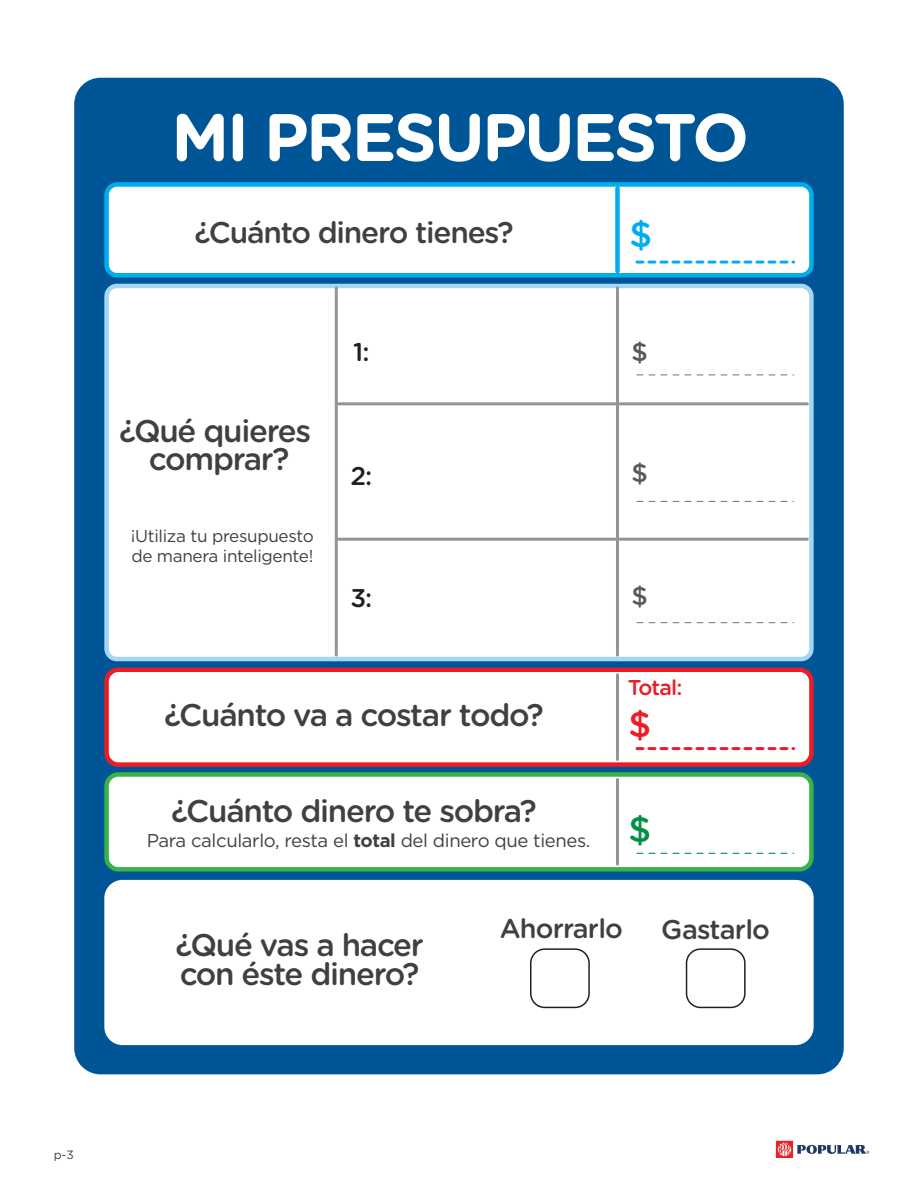
<style>
.page{position:relative;width:918px;height:1188px;background:#fff}
.page>*{position:absolute;margin:0;border:0;box-sizing:border-box;transform-origin:0 0}
.t1{font:700 67.05px "Gotham Rounded";letter-spacing:-.04em;color:#fff}
.t2{font:500 35.7px "Gotham Rounded";color:#00adee}
.t3{font:500 35.7px "Gotham Rounded";color:#ec1c24}
.t4{font:500 31.35px/28.5px "Gotham Rounded";letter-spacing:-.04em;color:#404041;text-align:center}
.t5{font:500 30px "Gotham Rounded";letter-spacing:-.04em;color:#404041}
.t6{font:500 27px "Gotham Rounded";letter-spacing:-.03em;color:#404041}
.t7{font:500 25.65px "Gotham Rounded";color:#231f20}
.t8{font:500 25.65px "Gotham Rounded";color:#58595b}
.t9{font:500 21.3px "Gotham Rounded";letter-spacing:-.04em;color:#ec1c24}
.t10{font:18.6px "Gotham";letter-spacing:-.02em;color:#404041}
.t11{font:17.1px/20px "Gotham";letter-spacing:-.02em;color:#404041}
.t12{font:12px "Gotham";color:#3f3f3f}
.s1{font-weight:700}
</style>
<div class="page">
<svg style="left:776px;top:1141px;width:93px;height:17px"></svg>
<div style="left:74px;top:78px;width:770px;height:996px;background:#005596;border-radius:26px"></div>
<svg style="left:104px;top:182px;width:710px;height:95px;fill:#fff"></svg>
<div style="left:104px;top:284px;width:710px;height:377px;background:#fff"></div>
<svg style="left:104px;top:668px;width:710px;height:99px;fill:#fff"></svg>
<hr style="left:616px;top:288px;width:3px;height:367px;background:#929497">
<hr style="left:616px;top:675px;width:3px;height:85px;background:#929497">
<hr style="left:335px;top:288px;width:3px;height:367px;background:#929497">
<svg style="left:637px;top:261px;width:157px;height:3px"></svg>
<hr style="left:336px;top:402px;width:471px;height:3px;background:#929497">
<hr style="left:336px;top:538px;width:471px;height:3px;background:#929497">
<svg style="left:637px;top:747px;width:157px;height:3px"></svg>
<svg style="left:104px;top:772px;width:710px;height:100px;fill:#fff"></svg>
<div style="left:104px;top:880px;width:710px;height:165px;background:#fff;border-radius:18px"></div>
<hr style="left:616px;top:780px;width:3px;height:84px;background:#929497">
<svg style="left:637px;top:853px;width:157px;height:1px"></svg>
<svg style="left:637px;top:622px;width:157px;height:1px"></svg>
<svg style="left:637px;top:501px;width:157px;height:1px"></svg>
<svg style="left:637px;top:374px;width:157px;height:1px"></svg>
<div style="left:615px;top:188px;width:5px;height:83px;background:#00adee"></div>
<div style="left:530px;top:948px;width:60px;height:60px;border:2px solid #231f20;border-radius:14px"></div>
<div style="left:686px;top:948px;width:60px;height:60px;border:2px solid #231f20;border-radius:14px"></div>
<h1 class="t1" style="left:171px;top:88px;width:579px">MI PRESUPUESTO</h1>
<p class="t5" style="left:194px;top:211px;width:321px">¿Cuánto dinero tienes?</p>
<p class="t2" style="left:629px;top:209px;width:24px">$</p>
<p class="t4" style="left:119px;top:415px;width:194px">¿Qué quieres comprar?</p>
<p class="t11" style="left:131px;top:525px;width:184px">¡Utiliza tu presupuesto de manera inteligente!</p>
<p class="t7" style="left:353px;top:333px;width:18px">1:</p>
<p class="t8" style="left:632px;top:333px;width:18px">$</p>
<p class="t7" style="left:350px;top:457px;width:23px">2:</p>
<p class="t8" style="left:632px;top:455px;width:18px">$</p>
<p class="t7" style="left:350px;top:580px;width:23px">3:</p>
<p class="t8" style="left:632px;top:578px;width:18px">$</p>
<p class="t9" style="left:628px;top:672px;width:56px">Total:</p>
<p class="t4" style="left:164px;top:700px;width:381px">¿Cuánto va a costar todo?</p>
<p class="t3" style="left:628px;top:699px;width:24px">$</p>
<p class="t4" style="left:171px;top:795px;width:367px">¿Cuánto dinero te sobra?</p>
<p class="t10" style="left:147px;top:829px;width:506px">Para calcularlo, resta el <span class="s1">total</span> del dinero que tienes. <sup>$</sup></p>
<p class="t4" style="left:175px;top:930px;width:250px;text-align:left">¿Qué vas a hacer con éste dinero?</p>
<p class="t6" style="left:500px;top:910px;width:125px">Ahorrarlo</p>
<p class="t6" style="left:661px;top:910px;width:110px">Gastarlo</p>
<p class="t12" style="left:54px;top:1147px;width:22px">p-3</p>
</div>
